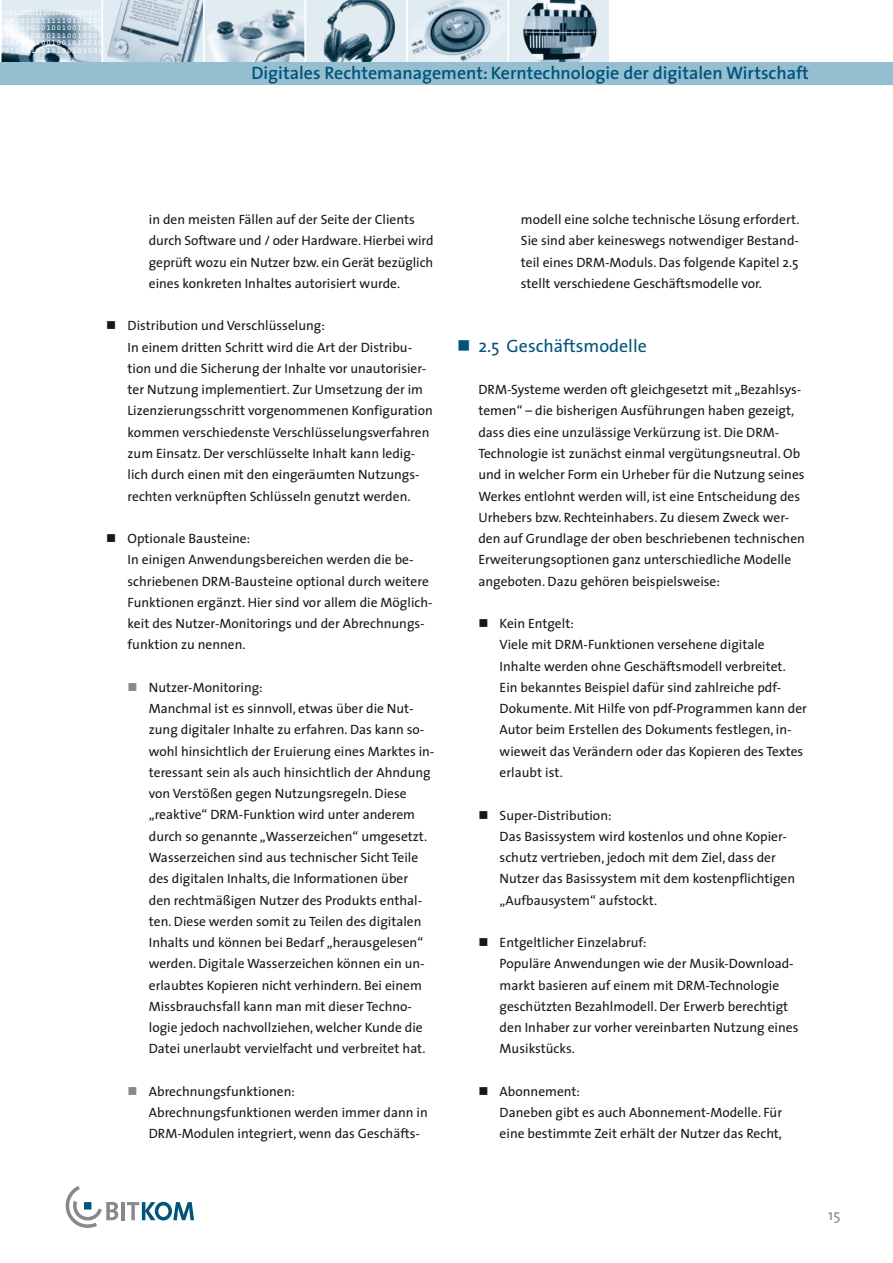
<style>
.page{position:relative;width:893px;height:1263px;background:#fff}
.page>*{position:absolute;margin:0;border:0;box-sizing:border-box;transform-origin:0 0}
.t1{font:600 18px "The Sans";color:#00547a}
.t2{font:18px "The Sans";color:#00547a}
.t3{font:15px "The Sans";color:#87888a}
.t4{font:13.5px/21.3px "The Sans";color:#1a171c}
.t5{font:6.9px/7.5px "The Sans Expert";letter-spacing:.2em;color:#fff}
.s1{color:#87888a}
</style>
<div class="page">
<svg style="left:127px;top:1202px;width:67px;height:18px"></svg>
<svg style="left:66px;top:1186px;width:52px;height:42px"></svg>
<hr style="left:121px;top:1202px;width:3px;height:18px;background:#87888a">
<svg style="left:0;top:0;width:610px;height:63px;background:#b1c2cd"></svg>
<div style="left:0;top:63px;width:893px;height:22px;background:#95bed1"></div>
<p class="t5" style="left:0;top:9px;width:104px">100110001110100101000101<br>00010100111110100100<br>01010001010010010000<br>01000100101110010101<br>11011101001001010010<br>00100010010100101001</p>
<h1 class="t1" style="left:251px;top:62px;width:559px">Digitales Rechtemanagement: Kerntechnologie der digitalen Wirtschaft</h1>
<p class="t4" style="left:149px;top:209px;width:286px">in den meisten Fällen auf der Seite der Clients durch Software und / oder Hardware. Hierbei wird geprüft wozu ein Nutzer bzw. ein Gerät bezüglich eines konkreten Inhaltes autorisiert wurde.</p>
<p class="t4" style="left:128px;top:315px;width:307px;text-indent:-21px">■ Distribution und Verschlüsselung:<br>In einem dritten Schritt wird die Art der Distribu&shy;tion und die Sicherung der Inhalte vor unautorisier&shy;ter Nutzung implementiert. Zur Umsetzung der im Lizenzierungsschritt vorgenommenen Konfiguration kommen verschiedenste Verschlüsselungsverfahren zum Einsatz. Der verschlüsselte Inhalt kann ledig&shy;lich durch einen mit den eingeräumten Nutzungs&shy;rechten verknüpften Schlüsseln genutzt werden.</p>
<p class="t4" style="left:128px;top:528px;width:307px;text-indent:-21px">■ Optionale Bausteine:<br>In einigen Anwendungsbereichen werden die be&shy;schriebenen DRM-Bausteine optional durch weitere Funktionen ergänzt. Hier sind vor allem die Möglich&shy;keit des Nutzer-Monitorings und der Abrechnungs&shy;funktion zu nennen.</p>
<p class="t4" style="left:149px;top:677px;width:287px;text-indent:-21px"><span class="s1">■</span> Nutzer-Monitoring:<br>Manchmal ist es sinnvoll, etwas über die Nut&shy;zung digitaler Inhalte zu erfahren. Das kann so&shy;wohl hinsichtlich der Eruierung eines Marktes in&shy;teressant sein als auch hinsichtlich der Ahndung von Verstößen gegen Nutzungsregeln. Diese „reaktive“ DRM-Funktion wird unter anderem durch so genannte „Wasserzeichen“ umgesetzt.<br>Wasserzeichen sind aus technischer Sicht Teile des digitalen Inhalts, die Informationen über<br>den rechtmäßigen Nutzer des Produkts enthal&shy;ten. Diese werden somit zu Teilen des digitalen Inhalts und können bei Bedarf „herausgelesen“ werden. Digitale Wasserzeichen können ein un&shy;erlaubtes Kopieren nicht verhindern. Bei einem Missbrauchsfall kann man mit dieser Techno&shy;logie jedoch nachvollziehen, welcher Kunde die Datei unerlaubt vervielfacht und verbreitet hat.</p>
<p class="t4" style="left:149px;top:1081px;width:280px;text-indent:-21px"><span class="s1">■</span> Abrechnungsfunktionen:<br>Abrechnungsfunktionen werden immer dann in<br>DRM-Modulen integriert, wenn das Geschäfts-</p>
<p class="t4" style="left:521px;top:209px;width:280px;text-align:justify">modell eine solche technische Lösung erfordert.<br>Sie sind aber keineswegs notwendiger Bestand&shy;teil eines DRM-Moduls. Das folgende Kapitel 2.5 stellt verschiedene Geschäftsmodelle vor.</p>
<p class="t2" style="left:457px;top:334px;width:191px">■ 2.5 Geschäftsmodelle</p>
<p class="t4" style="left:478px;top:379px;width:328px">DRM-Systeme werden oft gleichgesetzt mit „Bezahlsys&shy;temen“ – die bisherigen Ausführungen haben gezeigt, dass dies eine unzulässige Verkürzung ist. Die DRM-Technologie ist zunächst einmal vergütungsneutral. Ob und in welcher Form ein Urheber für die Nutzung seines Werkes entlohnt werden will, ist eine Entscheidung des Urhebers bzw. Rechteinhabers. Zu diesem Zweck wer&shy;den auf Grundlage der oben beschriebenen technischen Erweiterungsoptionen ganz unterschiedliche Modelle angeboten. Dazu gehören beispielsweise:</p>
<p class="t4" style="left:500px;top:613px;width:309px;text-indent:-21px">■ Kein Entgelt:<br>Viele mit DRM-Funktionen versehene digitale Inhalte werden ohne Geschäftsmodell verbreitet.<br>Ein bekanntes Beispiel dafür sind zahlreiche pdf-Dokumente. Mit Hilfe von pdf-Programmen kann der Autor beim Erstellen des Dokuments festlegen, in&shy;wieweit das Verändern oder das Kopieren des Textes erlaubt ist.</p>
<p class="t4" style="left:500px;top:804px;width:297px;text-indent:-21px">■ Super-Distribution:<br>Das Basissystem wird kostenlos und ohne Kopier&shy;schutz vertrieben, jedoch mit dem Ziel, dass der Nutzer das Basissystem mit dem kostenpflichtigen „Aufbausystem“ aufstockt.</p>
<p class="t4" style="left:500px;top:932px;width:300px;text-indent:-21px">■ Entgeltlicher Einzelabruf:<br>Populäre Anwendungen wie der Musik-Download&shy;markt basieren auf einem mit DRM-Technologie geschützten Bezahlmodell. Der Erwerb berechtigt den Inhaber zur vorher vereinbarten Nutzung eines Musikstücks.</p>
<p class="t4" style="left:500px;top:1081px;width:284px;text-indent:-21px">■ Abonnement:<br>Daneben gibt es auch Abonnement-Modelle. Für eine bestimmte Zeit erhält der Nutzer das Recht,</p>
<p class="t3" style="left:828px;top:1205px;width:14px">15</p>
</div>
